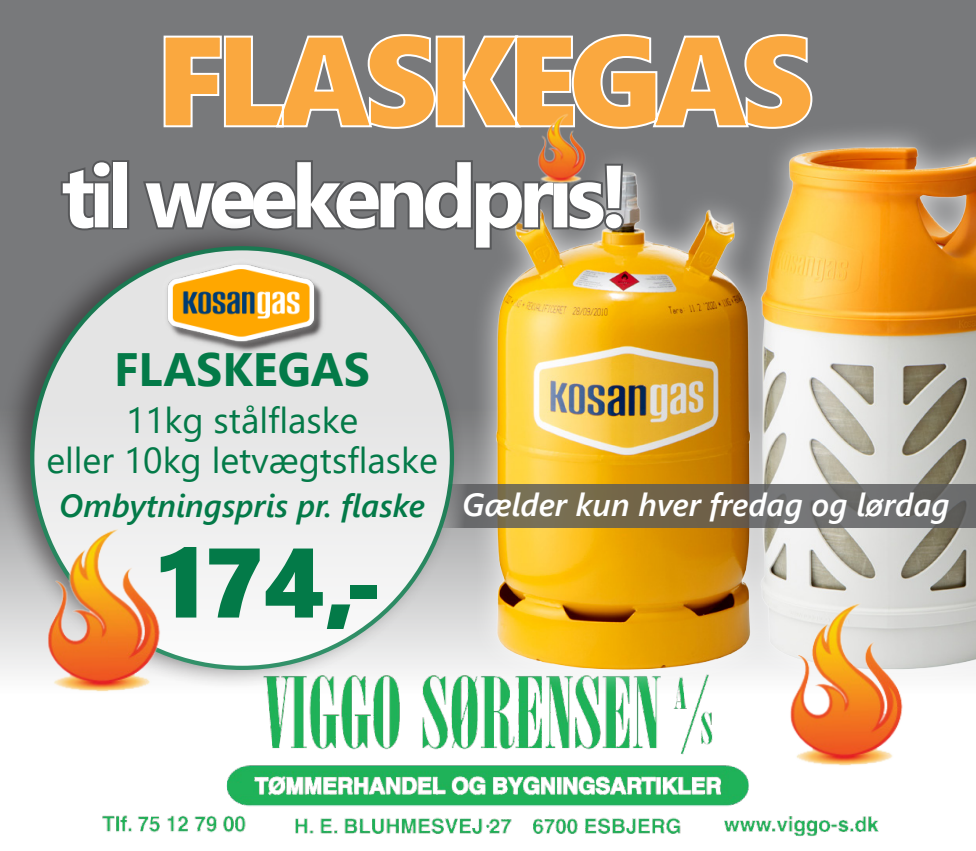
<style>
.page{position:relative;width:976px;height:851px;background:#fff}
.page>*{position:absolute;margin:0;border:0;box-sizing:border-box;transform-origin:0 0}
.t1{font:98.4px "Segoe UI Black";color:#037a48}
.t2{font:700 88px "Segoe UI";letter-spacing:-.07em;color:#fff}
.t3{font:700 46.8px "Segoe UI";color:#037a48}
.t4{font:36px "Segoe UI";color:#037a48}
.t5{font:italic 600 32px "Segoe UI";color:#fff}
.t6{font:italic 600 32px "Segoe UI";color:#037a48}
</style>
<div class="page">
<div style="left:0;top:0;width:975px;height:706px;background:#78797b"></div>
<img style="left:219px;top:667px;width:530px;height:167px">
<img style="left:497px;top:816px;width:382px;height:21px">
<img style="left:102px;top:812px;width:376px;height:22px">
<img style="left:471px;top:132px;width:504px;height:554px">
<img style="left:743px;top:591px;width:190px;height:183px">
<svg style="left:163px;top:34px;width:650px;height:95px"></svg>
<svg style="left:61px;top:160px;width:51px;height:61px"></svg>
<div style="left:112px;top:160px;width:17px;height:69px;border:4px solid #57585a"></div>
<svg style="left:143px;top:157px;width:482px;height:94px"></svg>
<img style="left:518px;top:109px;width:80px;height:77px">
<svg style="left:465px;top:484px;width:510px;height:44px"></svg>
<div style="left:0;top:221px;width:465px;height:468px;background:#231f20;opacity:.75"></div>
<svg style="left:32px;top:248px;width:420px;height:419px;background:#e5e7e6"></svg>
<div style="left:168px;top:266px;width:159px;height:91px;background:#e4e4e4"></div>
<div style="left:160px;top:257px;width:165px;height:96px;background:#fff;opacity:.75"></div>
<img style="left:164px;top:261px;width:156px;height:88px">
<img style="left:1px;top:517px;width:190px;height:183px">
<p class="t2" style="left:61px;top:113px;width:568px">til weekendpris!</p>
<p class="t3" style="left:114px;top:325px;width:257px">FLASKEGAS</p>
<p class="t4" style="left:126px;top:386px;width:234px">11kg stålflaske</p>
<p class="t4" style="left:46px;top:426px;width:393px">eller 10kg letvægtsflaske</p>
<p class="t6" style="left:59px;top:475px;width:367px">Ombytningspris pr. flaske</p>
<p class="t1" style="left:157px;top:511px;width:228px">174,-</p>
<p class="t5" style="left:462px;top:474px;width:489px">Gælder kun hver fredag og lørdag</p>
</div>
